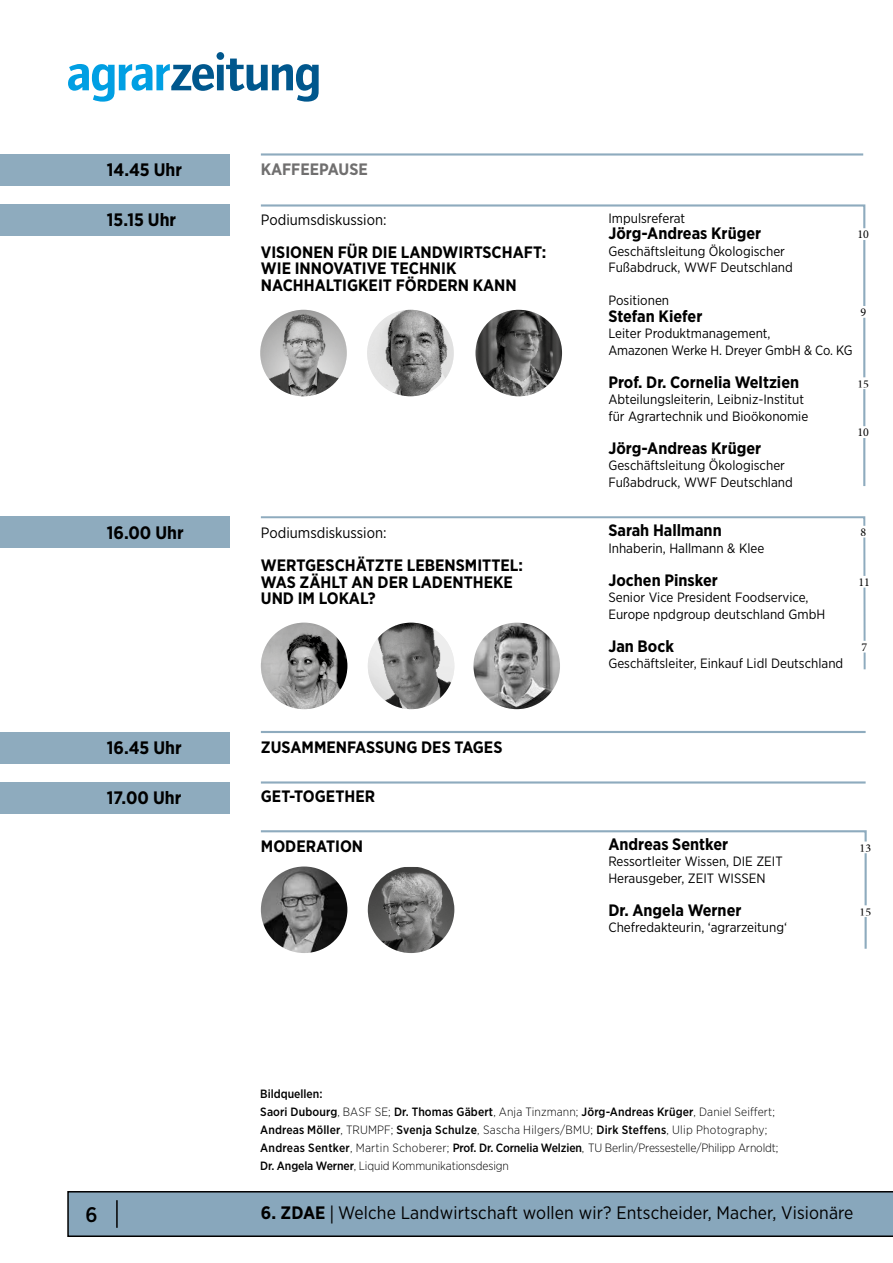
<style>
.page{position:relative;width:893px;height:1263px;background:#fff}
.page>*{position:absolute;margin:0;border:0;box-sizing:border-box;transform-origin:0 0}
.t1{font:500 21px "Gotham Narrow";color:#000}
.t2{font:18px "Gotham Narrow";letter-spacing:.005em;color:#000}
.t3{font:700 18px "Gotham Narrow";color:#000}
.t4{font:700 16.5px/16.5px "Gotham Narrow";color:#000}
.t5{font:700 16.5px "Gotham Narrow";color:#706f6f}
.t6{font:15px "Gotham Narrow";color:#000}
.t7{font:13.5px/16.5px "Gotham Narrow";color:#000}
.t8{font:300 12px/18px "Gotham Narrow";letter-spacing:-.01em;color:#000}
.t9{font:12px "Minion Pro";color:#000}
.s1{font-weight:500}
.s2{font-weight:700}
.s3{font-family:"Myriad Pro"}
</style>
<div class="page">
<div style="left:0;top:782px;width:230px;height:31px;background:#8eabbe"></div>
<div style="left:0;top:732px;width:230px;height:32px;background:#8eabbe"></div>
<div style="left:0;top:516px;width:230px;height:32px;background:#8eabbe"></div>
<div style="left:0;top:155px;width:230px;height:31px;background:#8eabbe"></div>
<div style="left:0;top:204px;width:230px;height:32px;background:#8eabbe"></div>
<svg style="left:260px;top:516px;width:606px;height:155px"></svg>
<svg style="left:260px;top:204px;width:606px;height:282px"></svg>
<img style="left:261px;top:623px;width:86px;height:86px;border-radius:43px">
<div style="left:854px;top:229px;width:18px;height:10px;background:#fff"></div>
<div style="left:854px;top:307px;width:18px;height:10px;background:#fff"></div>
<div style="left:854px;top:378px;width:18px;height:10px;background:#fff"></div>
<div style="left:854px;top:427px;width:18px;height:10px;background:#fff"></div>
<div style="left:854px;top:526px;width:18px;height:11px;background:#fff"></div>
<div style="left:855px;top:577px;width:18px;height:10px;background:#fff"></div>
<div style="left:855px;top:641px;width:18px;height:11px;background:#fff"></div>
<hr style="left:261px;top:153px;width:602px;height:3px;background:#8eabbe">
<hr style="left:261px;top:731px;width:605px;height:2px;background:#8eabbe">
<hr style="left:261px;top:781px;width:605px;height:2px;background:#8eabbe">
<svg style="left:260px;top:830px;width:607px;height:121px"></svg>
<img style="left:473px;top:623px;width:87px;height:86px;border-radius:43px">
<svg style="left:67px;top:1191px;width:826px;height:46px;background:#7e9baf"></svg>
<hr style="left:116px;top:1200px;width:2px;height:28px;background:#000">
<img style="left:260px;top:310px;width:87px;height:86px;border-radius:43px">
<img style="left:367px;top:310px;width:87px;height:86px;border-radius:43px">
<img style="left:475px;top:310px;width:87px;height:86px;border-radius:43px">
<img style="left:368px;top:623px;width:86px;height:86px;border-radius:43px">
<img style="left:261px;top:866px;width:86px;height:87px;border-radius:43px">
<img style="left:368px;top:867px;width:86px;height:86px">
<div style="left:857px;top:842px;width:17px;height:10px;background:#fff"></div>
<div style="left:857px;top:906px;width:17px;height:10px;background:#fff"></div>
<svg style="left:68px;top:52px;width:251px;height:50px"></svg>
<h2 class="t3" style="left:107px;top:159px;width:77px">14.45 Uhr</h2>
<h2 class="t3" style="left:107px;top:208px;width:71px">15.15 Uhr</h2>
<h2 class="t3" style="left:107px;top:522px;width:78px">16.00 Uhr</h2>
<h2 class="t3" style="left:107px;top:736px;width:76px">16.45 Uhr</h2>
<h2 class="t3" style="left:107px;top:786px;width:76px">17.00 Uhr</h2>
<p class="t5" style="left:261px;top:159px;width:109px">KAFFEEPAUSE</p>
<p class="t6" style="left:261px;top:210px;width:127px">Podiumsdiskussion:</p>
<p class="t4" style="left:261px;top:244px;width:287px">VISIONEN FÜR DIE LANDWIRTSCHAFT:<br>WIE INNOVATIVE TECHNIK<br>NACHHALTIGKEIT FÖRDERN KANN</p>
<p class="t6" style="left:261px;top:524px;width:127px">Podiumsdiskussion:</p>
<p class="t4" style="left:261px;top:557px;width:264px">WERTGESCHÄTZTE LEBENSMITTEL:<br>WAS ZÄHLT AN DER LADENTHEKE<br>UND IM LOKAL?</p>
<p class="t4" style="left:261px;top:739px;width:243px">ZUSAMMENFASSUNG DES TAGES</p>
<p class="t4" style="left:261px;top:788px;width:116px">GET-TOGETHER</p>
<p class="t4" style="left:261px;top:838px;width:104px">MODERATION</p>
<p class="t7" style="left:608px;top:210px;width:78px">Impulsreferat</p>
<p class="t4" style="left:608px;top:225px;width:154px">Jörg-Andreas Krüger</p>
<p class="t7" style="left:608px;top:243px;width:186px">Geschäftsleitung Ökologischer<br>Fußabdruck, WWF Deutschland</p>
<p class="t7" style="left:608px;top:292px;width:62px">Positionen</p>
<p class="t4" style="left:608px;top:308px;width:96px">Stefan Kiefer</p>
<p class="t7" style="left:608px;top:325px;width:246px">Leiter Produktmanagement,<br>Amazonen Werke H. Dreyer GmbH &amp; Co. KG</p>
<p class="t4" style="left:608px;top:374px;width:192px">Prof. Dr. Cornelia Weltzien</p>
<p class="t7" style="left:608px;top:391px;width:201px">Abteilungsleiterin, Leibniz-Institut für Agrartechnik und Bioökonomie</p>
<p class="t4" style="left:608px;top:440px;width:154px">Jörg-Andreas Krüger</p>
<p class="t7" style="left:608px;top:457px;width:186px">Geschäftsleitung Ökologischer<br>Fußabdruck, WWF Deutschland</p>
<p class="t4" style="left:608px;top:522px;width:115px">Sarah Hallmann</p>
<p class="t7" style="left:608px;top:540px;width:157px">Inhaberin, Hallmann &amp; Klee</p>
<p class="t4" style="left:608px;top:572px;width:111px">Jochen Pinsker</p>
<p class="t7" style="left:608px;top:589px;width:218px">Senior Vice President Foodservice,<br>Europe npdgroup deutschland GmbH</p>
<p class="t4" style="left:608px;top:638px;width:67px">Jan Bock</p>
<p class="t7" style="left:608px;top:655px;width:236px">Geschäftsleiter, Einkauf Lidl Deutschland</p>
<p class="t9" style="left:857px;top:227px;width:13px">10</p>
<p class="t9" style="left:860px;top:304px;width:7px">9</p>
<p class="t9" style="left:857px;top:376px;width:13px">15</p>
<p class="t9" style="left:857px;top:424px;width:13px">10</p>
<p class="t9" style="left:860px;top:524px;width:7px">8</p>
<p class="t9" style="left:858px;top:574px;width:13px">11</p>
<p class="t9" style="left:861px;top:639px;width:7px">7</p>
<p class="t4" style="left:608px;top:836px;width:121px">Andreas Sentker</p>
<p class="t7" style="left:608px;top:853px;width:176px">Ressortleiter Wissen, DIE ZEIT<br>Herausgeber, ZEIT WISSEN</p>
<p class="t4" style="left:608px;top:902px;width:135px">Dr. Angela Werner</p>
<p class="t7" style="left:608px;top:919px;width:180px">Chefredakteurin, ‘agrarzeitung‘</p>
<p class="t9" style="left:860px;top:840px;width:13px">13</p>
<p class="t9" style="left:860px;top:904px;width:13px">15</p>
<p class="t8" style="left:260px;top:1084px;width:520px"><span class="s1">Bildquellen:<br>Saori Dubourg</span>, BASF SE; <span class="s1">Dr. Thomas Gäbert</span>, Anja Tinzmann; <span class="s1">Jörg-Andreas Krüger</span>, Daniel Seiffert; <span class="s1">Andreas Möller</span>, TRUMPF; <span class="s1">Svenja Schulze</span>, Sascha Hilgers/BMU; <span class="s1">Dirk Steffens</span>, Ulip Photography; <span class="s1">Andreas Sentker</span>, Martin Schoberer; <span class="s1">Prof. Dr. Cornelia Welzien</span>, TU Berlin/Pressestelle/Philipp Arnoldt; <span class="s1">Dr. Angela Werner</span>, Liquid Kommunikationsdesign</p>
<h1 class="t1" style="left:85px;top:1202px;width:14px">6</h1>
<h2 class="t2" style="left:261px;top:1202px;width:594px"><span class="s2">6. ZDAE</span> <span class="s3">|</span> Welche Landwirtschaft wollen wir? Entscheider, Macher, Visionäre</h2>
</div>
